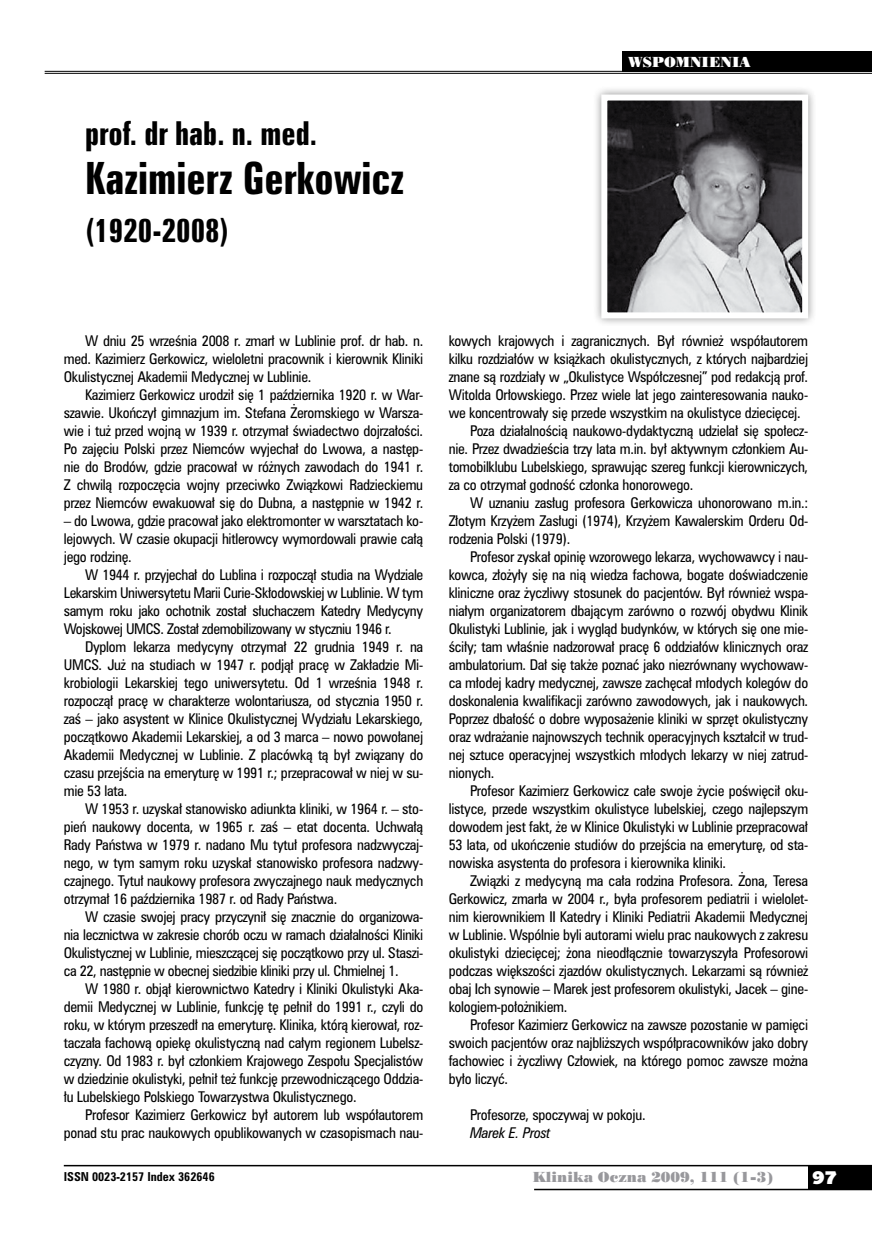
<style>
.page{position:relative;width:872px;height:1234px;background:#fff}
.page>*{position:absolute;margin:0;border:0;box-sizing:border-box;transform-origin:0 0}
.t1{font:40.5px "Zurich Bd X Cn PL";color:#000}
.t2{font:30px "Zurich Bd X Cn PL";color:#000}
.t3{font:18px "Humanst 531 U Blk PL";color:#fff}
.t4{font:13.5px/18px "Zurich Cn PL";letter-spacing:-.02em;color:#000;text-align:justify}
.t5{font:13.5px "Poster Bodoni PL";color:#98989c}
.t6{font:italic 13.5px "Zurich Cn PL";letter-spacing:-.02em;color:#000}
.t7{font:13.5px "Poster Bodoni PL";color:#fff}
.t8{font:700 11.25px "Zurich Cn PL";color:#000}
</style>
<div class="page">
<div style="left:808px;top:1165px;width:64px;height:24px;background:#000"></div>
<hr style="left:64px;top:1164px;width:808px;height:2px;background:#000">
<hr style="left:534px;top:1188px;width:338px;height:1px;background:#000">
<hr style="left:45px;top:71px;width:827px;height:1px;background:#000">
<hr style="left:45px;top:73px;width:827px;height:1px;background:#000">
<div style="left:622px;top:51px;width:250px;height:21px;background:#000"></div>
<div style="left:592px;top:85px;width:225px;height:242px;background:#000;opacity:.45"></div>
<img style="left:608px;top:101px;width:193px;height:210px">
<div style="left:601px;top:94px;width:207px;height:224px;border:6px solid #fff"></div>
<h2 class="t2" style="left:85px;top:114px;width:233px">prof. dr hab. n. med.</h2>
<h1 class="t1" style="left:85px;top:151px;width:321px">Kazimierz Gerkowicz</h1>
<h2 class="t2" style="left:85px;top:210px;width:145px">(1920-2008)</h2>
<p class="t7" style="left:628px;top:53px;width:123px">WSPOMNIENIA</p>
<p class="t4" style="left:64px;top:331px;width:361px;text-indent:21px">W dniu 25 września 2008 r. zmarł w Lublinie prof. dr hab. n. med. Kazimierz Gerkowicz, wieloletni pracownik i kierownik Kliniki Okulistycznej Akademii Medycznej w Lublinie.</p>
<p class="t4" style="left:64px;top:385px;width:361px;text-indent:21px">Kazimierz Gerkowicz urodził się 1 października 1920 r. w War&shy;szawie. Ukończył gimnazjum im. Stefana Żeromskiego w Warsza&shy;wie i tuż przed wojną w 1939 r. otrzymał świadectwo dojrzałości.<br>Po zajęciu Polski przez Niemców wyjechał do Lwowa, a następ&shy;nie do Brodów, gdzie pracował w różnych zawodach do 1941 r.<br>Z chwilą rozpoczęcia wojny przeciwko Związkowi Radzieckiemu przez Niemców ewakuował się do Dubna, a następnie w 1942 r.</p>
<p class="t4" style="left:64px;top:511px;width:361px">– do Lwowa, gdzie pracował jako elektromonter w warsztatach ko&shy;lejowych. W czasie okupacji hitlerowcy wymordowali prawie całą jego rodzinę.</p>
<p class="t4" style="left:64px;top:565px;width:361px;text-indent:21px">W 1944 r. przyjechał do Lublina i rozpoczął studia na Wydziale Lekarskim Uniwersytetu Marii Curie-Skłodowskiej w Lublinie. W tym samym roku jako ochotnik został słuchaczem Katedry Medycyny Wojskowej UMCS. Został zdemobilizowany w styczniu 1946 r.</p>
<p class="t4" style="left:64px;top:637px;width:361px;text-indent:21px">Dyplom lekarza medycyny otrzymał 22 grudnia 1949 r. na UMCS. Już na studiach w 1947 r. podjął pracę w Zakładzie Mi&shy;krobiologii Lekarskiej tego uniwersytetu. Od 1 września 1948 r. rozpoczął pracę w charakterze wolontariusza, od stycznia 1950 r. zaś – jako asystent w Klinice Okulistycznej Wydziału Lekarskiego, początkowo Akademii Lekarskiej, a od 3 marca – nowo powołanej Akademii Medycznej w Lublinie. Z placówką tą był związany do czasu przejścia na emeryturę w 1991 r.; przepracował w niej w su&shy;mie 53 lata.</p>
<p class="t4" style="left:64px;top:799px;width:361px;text-indent:21px">W 1953 r. uzyskał stanowisko adiunkta kliniki, w 1964 r. – sto&shy;pień naukowy docenta, w 1965 r. zaś – etat docenta. Uchwałą Rady Państwa w 1979 r. nadano Mu tytuł profesora nadzwyczaj&shy;nego, w tym samym roku uzyskał stanowisko profesora nadzwy&shy;czajnego. Tytuł naukowy profesora zwyczajnego nauk medycznych otrzymał 16 października 1987 r. od Rady Państwa.</p>
<p class="t4" style="left:64px;top:907px;width:361px;text-indent:21px">W czasie swojej pracy przyczynił się znacznie do organizowa&shy;nia lecznictwa w zakresie chorób oczu w ramach działalności Kliniki Okulistycznej w Lublinie, mieszczącej się początkowo przy ul. Staszi&shy;ca 22, następnie w obecnej siedzibie kliniki przy ul. Chmielnej 1.</p>
<p class="t4" style="left:64px;top:979px;width:361px;text-indent:21px">W 1980 r. objął kierownictwo Katedry i Kliniki Okulistyki Aka&shy;demii Medycznej w Lublinie, funkcję tę pełnił do 1991 r., czyli do roku, w którym przeszedł na emeryturę. Klinika, którą kierował, roz&shy;taczała fachową opiekę okulistyczną nad całym regionem Lubelsz&shy;czyzny. Od 1983 r. był członkiem Krajowego Zespołu Specjalistów w dziedzinie okulistyki, pełnił też funkcję przewodniczącego Oddzia&shy;łu Lubelskiego Polskiego Towarzystwa Okulistycznego.</p>
<p class="t4" style="left:64px;top:1105px;width:361px;text-align:right">Profesor Kazimierz Gerkowicz był autorem lub współautorem ponad stu prac naukowych opublikowanych w czasopismach nau-</p>
<p class="t4" style="left:449px;top:331px;width:361px">kowych krajowych i zagranicznych. Był również współautorem</p>
<p class="t4" style="left:449px;top:349px;width:361px">kilku rozdziałów w książkach okulistycznych, z których najbardziej</p>
<p class="t4" style="left:449px;top:367px;width:361px">znane są rozdziały w „Okulistyce Współczesnej” pod redakcją prof.</p>
<p class="t4" style="left:449px;top:385px;width:361px">Witolda Orłowskiego. Przez wiele lat jego zainteresowania nauko-</p>
<p class="t4" style="left:449px;top:403px;width:353px">we koncentrowały się przede wszystkim na okulistyce dziecięcej.</p>
<p class="t4" style="left:470px;top:421px;width:340px">Poza działalnością naukowo-dydaktyczną udzielał się społecz-</p>
<p class="t4" style="left:449px;top:439px;width:361px">nie. Przez dwadzieścia trzy lata m.in. był aktywnym członkiem Au-</p>
<p class="t4" style="left:449px;top:457px;width:361px">tomobilklubu Lubelskiego, sprawując szereg funkcji kierowniczych,</p>
<p class="t4" style="left:449px;top:475px;width:246px">za co otrzymał godność członka honorowego.</p>
<p class="t4" style="left:470px;top:493px;width:340px">W uznaniu zasług profesora Gerkowicza uhonorowano m.in.:</p>
<p class="t4" style="left:449px;top:511px;width:361px">Złotym Krzyżem Zasługi (1974), Krzyżem Kawalerskim Orderu Od-</p>
<p class="t4" style="left:449px;top:529px;width:123px">rodzenia Polski (1979).</p>
<p class="t4" style="left:470px;top:547px;width:339px">Profesor zyskał opinię wzorowego lekarza, wychowawcy i nau-</p>
<p class="t4" style="left:449px;top:565px;width:361px">kowca, złożyły się na nią wiedza fachowa, bogate doświadczenie</p>
<p class="t4" style="left:449px;top:583px;width:361px">kliniczne oraz życzliwy stosunek do pacjentów. Był również wspa-</p>
<p class="t4" style="left:449px;top:601px;width:361px">niałym organizatorem dbającym zarówno o rozwój obydwu Klinik</p>
<p class="t4" style="left:449px;top:619px;width:361px">Okulistyki Lublinie, jak i wygląd budynków, w których się one mie-</p>
<p class="t4" style="left:449px;top:637px;width:361px">ściły; tam właśnie nadzorował pracę 6 oddziałów klinicznych oraz</p>
<p class="t4" style="left:449px;top:655px;width:361px">ambulatorium. Dał się także poznać jako niezrównany wychowaw-</p>
<p class="t4" style="left:449px;top:673px;width:361px">ca młodej kadry medycznej, zawsze zachęcał młodych kolegów do</p>
<p class="t4" style="left:449px;top:691px;width:361px">doskonalenia kwalifikacji zarówno zawodowych, jak i naukowych.</p>
<p class="t4" style="left:449px;top:709px;width:361px">Poprzez dbałość o dobre wyposażenie kliniki w sprzęt okulistyczny</p>
<p class="t4" style="left:449px;top:727px;width:361px">oraz wdrażanie najnowszych technik operacyjnych kształcił w trud-</p>
<p class="t4" style="left:449px;top:745px;width:361px">nej sztuce operacyjnej wszystkich młodych lekarzy w niej zatrud-</p>
<p class="t4" style="left:449px;top:763px;width:47px">nionych.</p>
<p class="t4" style="left:470px;top:781px;width:340px">Profesor Kazimierz Gerkowicz całe swoje życie poświęcił oku-</p>
<p class="t4" style="left:449px;top:799px;width:361px">listyce, przede wszystkim okulistyce lubelskiej, czego najlepszym</p>
<p class="t4" style="left:449px;top:817px;width:361px">dowodem jest fakt, że w Klinice Okulistyki w Lublinie przepracował</p>
<p class="t4" style="left:449px;top:835px;width:361px">53 lata, od ukończenie studiów do przejścia na emeryturę, od sta-</p>
<p class="t4" style="left:449px;top:853px;width:279px">nowiska asystenta do profesora i kierownika kliniki.</p>
<p class="t4" style="left:470px;top:871px;width:340px">Związki z medycyną ma cała rodzina Profesora. Żona, Teresa</p>
<p class="t4" style="left:449px;top:889px;width:361px">Gerkowicz, zmarła w 2004 r., była profesorem pediatrii i wielolet-</p>
<p class="t4" style="left:449px;top:907px;width:361px">nim kierownikiem II Katedry i Kliniki Pediatrii Akademii Medycznej</p>
<p class="t4" style="left:449px;top:925px;width:361px">w Lublinie. Wspólnie byli autorami wielu prac naukowych z zakresu</p>
<p class="t4" style="left:449px;top:943px;width:361px">okulistyki dziecięcej; żona nieodłącznie towarzyszyła Profesorowi</p>
<p class="t4" style="left:449px;top:961px;width:361px">podczas większości zjazdów okulistycznych. Lekarzami są również</p>
<p class="t4" style="left:449px;top:979px;width:361px">obaj Ich synowie – Marek jest profesorem okulistyki, Jacek – gine-</p>
<p class="t4" style="left:449px;top:997px;width:120px">kologiem-położnikiem.</p>
<p class="t4" style="left:470px;top:1015px;width:340px">Profesor Kazimierz Gerkowicz na zawsze pozostanie w pamięci</p>
<p class="t4" style="left:449px;top:1033px;width:361px">swoich pacjentów oraz najbliższych współpracowników jako dobry</p>
<p class="t4" style="left:449px;top:1051px;width:361px">fachowiec i życzliwy Człowiek, na którego pomoc zawsze można</p>
<p class="t4" style="left:449px;top:1069px;width:61px">było liczyć.</p>
<p class="t4" style="left:470px;top:1105px;width:177px">Profesorze, spoczywaj w pokoju.</p>
<p class="t6" style="left:470px;top:1123px;width:82px">Marek E. Prost</p>
<p class="t8" style="left:64px;top:1168px;width:152px">ISSN 0023-2157 Index 362646</p>
<p class="t5" style="left:532px;top:1168px;width:242px">Klinika Oczna 2009, 111 (1-3)</p>
<h3 class="t3" style="left:812px;top:1165px;width:26px">97</h3>
</div>
